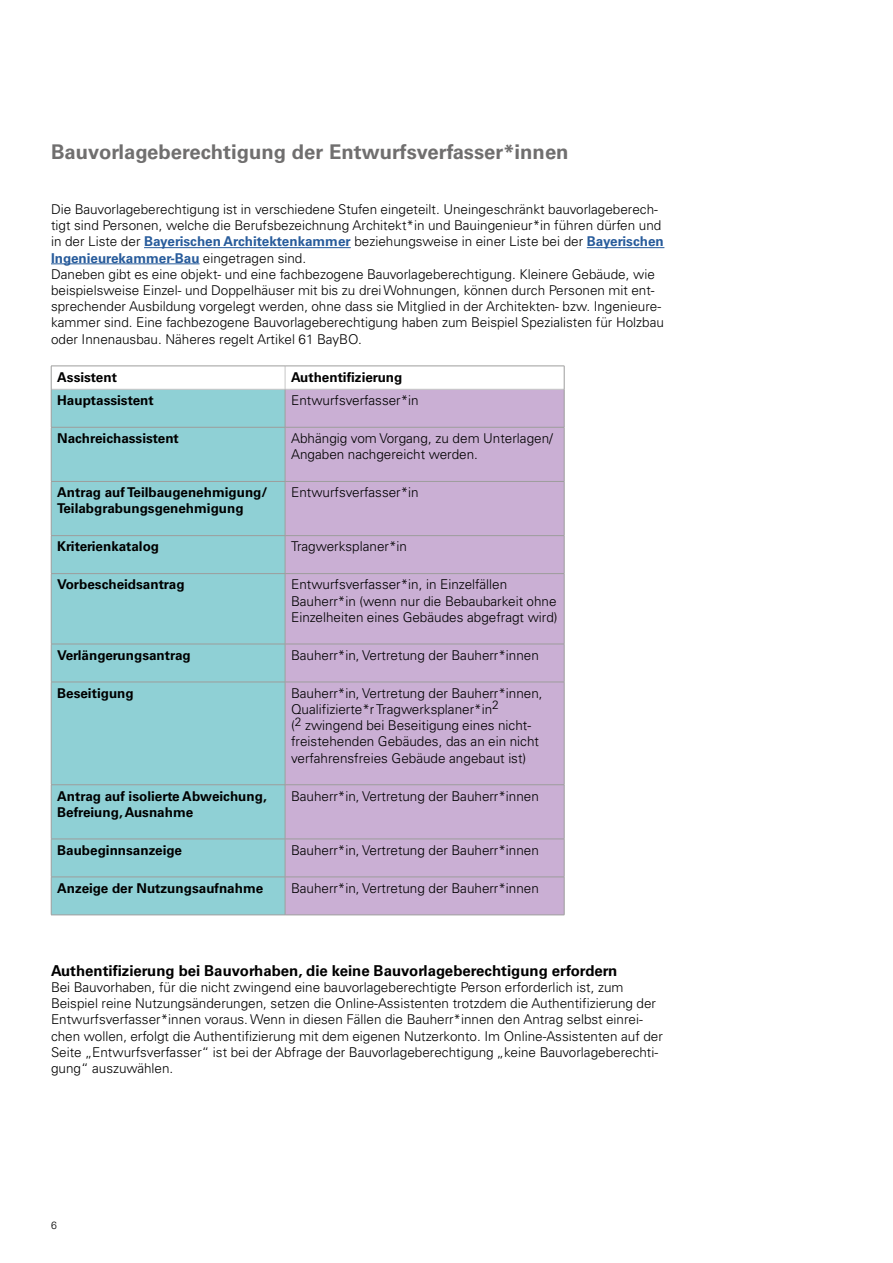
<style>
.page{position:relative;width:893px;height:1263px;background:#fff}
.page>*{position:absolute;margin:0;border:0;box-sizing:border-box;transform-origin:0 0}
.Titel{font:700 20.25px "Univers LT Pro 65";color:#706f6f}
.Zwischentitel{font:700 15px "Univers LT Pro 65";color:#000}
.Fließtext{font:300 13.5px/16.2px "Univers LT Pro 45";color:#000}
.Fließtext-2{font:700 13.5px/16.2px "Univers LT Pro 65";color:#000}
.t1{font:300 10.5px "Univers LT Pro 45";color:#000}
.s1{font-family:"Univers LT Pro 65";font-weight:700;color:#275b9b}
</style>
<div class="page">
<hr style="left:144px;top:247px;width:207px;height:1px;background:#275b9b">
<hr style="left:587px;top:247px;width:77px;height:1px;background:#275b9b">
<hr style="left:51px;top:263px;width:149px;height:1px;background:#275b9b">
<div style="left:52px;top:390px;width:233px;height:525px;background:#8fd0d5"></div>
<div style="left:286px;top:390px;width:278px;height:525px;background:#caafd4"></div>
<svg style="left:285px;top:367px;width:1px;height:22px"></svg>
<hr style="left:51px;top:389px;width:234px;height:1px;background:#c6c6c6">
<hr style="left:285px;top:389px;width:279px;height:1px;background:#c6c6c6">
<hr style="left:51px;top:366px;width:234px;height:1px;background:#9d9d9c">
<svg style="left:51px;top:366px;width:1px;height:23px"></svg>
<hr style="left:285px;top:366px;width:279px;height:1px;background:#9d9d9c">
<svg style="left:564px;top:366px;width:1px;height:23px"></svg>
<hr style="left:51px;top:389px;width:1px;height:38px;background:#9d9d9c">
<hr style="left:285px;top:389px;width:1px;height:38px;background:#9d9d9c">
<hr style="left:564px;top:389px;width:1px;height:38px;background:#9d9d9c">
<hr style="left:51px;top:427px;width:234px;height:1px;background:#9d9d9c">
<hr style="left:51px;top:427px;width:1px;height:54px;background:#9d9d9c">
<hr style="left:285px;top:427px;width:279px;height:1px;background:#9d9d9c">
<hr style="left:285px;top:427px;width:1px;height:54px;background:#9d9d9c">
<hr style="left:564px;top:427px;width:1px;height:54px;background:#9d9d9c">
<hr style="left:51px;top:481px;width:234px;height:1px;background:#9d9d9c">
<hr style="left:51px;top:482px;width:1px;height:53px;background:#9d9d9c">
<hr style="left:285px;top:481px;width:279px;height:1px;background:#9d9d9c">
<hr style="left:285px;top:482px;width:1px;height:53px;background:#9d9d9c">
<hr style="left:564px;top:482px;width:1px;height:53px;background:#9d9d9c">
<hr style="left:51px;top:535px;width:234px;height:1px;background:#9d9d9c">
<hr style="left:51px;top:536px;width:1px;height:37px;background:#9d9d9c">
<hr style="left:285px;top:535px;width:279px;height:1px;background:#9d9d9c">
<hr style="left:285px;top:536px;width:1px;height:37px;background:#9d9d9c">
<hr style="left:564px;top:536px;width:1px;height:37px;background:#9d9d9c">
<hr style="left:51px;top:573px;width:234px;height:1px;background:#9d9d9c">
<hr style="left:51px;top:574px;width:1px;height:70px;background:#9d9d9c">
<hr style="left:285px;top:573px;width:279px;height:1px;background:#9d9d9c">
<hr style="left:285px;top:574px;width:1px;height:70px;background:#9d9d9c">
<hr style="left:564px;top:574px;width:1px;height:70px;background:#9d9d9c">
<hr style="left:51px;top:644px;width:234px;height:1px;background:#9d9d9c">
<hr style="left:51px;top:644px;width:1px;height:38px;background:#9d9d9c">
<hr style="left:285px;top:644px;width:279px;height:1px;background:#9d9d9c">
<hr style="left:285px;top:644px;width:1px;height:38px;background:#9d9d9c">
<hr style="left:564px;top:644px;width:1px;height:38px;background:#9d9d9c">
<hr style="left:51px;top:682px;width:234px;height:1px;background:#9d9d9c">
<hr style="left:51px;top:682px;width:1px;height:102px;background:#9d9d9c">
<hr style="left:285px;top:682px;width:279px;height:1px;background:#9d9d9c">
<hr style="left:285px;top:682px;width:1px;height:102px;background:#9d9d9c">
<hr style="left:564px;top:682px;width:1px;height:102px;background:#9d9d9c">
<hr style="left:51px;top:784px;width:234px;height:1px;background:#9d9d9c">
<hr style="left:51px;top:785px;width:1px;height:54px;background:#9d9d9c">
<hr style="left:285px;top:784px;width:279px;height:1px;background:#9d9d9c">
<hr style="left:285px;top:785px;width:1px;height:54px;background:#9d9d9c">
<hr style="left:564px;top:785px;width:1px;height:54px;background:#9d9d9c">
<hr style="left:51px;top:839px;width:234px;height:1px;background:#9d9d9c">
<hr style="left:51px;top:839px;width:1px;height:38px;background:#9d9d9c">
<hr style="left:285px;top:839px;width:279px;height:1px;background:#9d9d9c">
<hr style="left:285px;top:839px;width:1px;height:38px;background:#9d9d9c">
<hr style="left:564px;top:839px;width:1px;height:38px;background:#9d9d9c">
<hr style="left:51px;top:877px;width:234px;height:1px;background:#9d9d9c">
<hr style="left:51px;top:877px;width:1px;height:38px;background:#9d9d9c">
<hr style="left:285px;top:877px;width:279px;height:1px;background:#9d9d9c">
<hr style="left:285px;top:877px;width:1px;height:38px;background:#9d9d9c">
<hr style="left:564px;top:877px;width:1px;height:38px;background:#9d9d9c">
<hr style="left:51px;top:915px;width:234px;height:1px;background:#9d9d9c">
<hr style="left:285px;top:915px;width:279px;height:1px;background:#9d9d9c">
<p class="Titel" style="left:51px;top:140px;width:519px">Bauvorlageberechtigung der Entwurfsverfasser*innen</p>
<p class="Fließtext" style="left:51px;top:201px;width:614px">Die Bauvorlageberechtigung ist in verschiedene Stufen eingeteilt. Uneingeschränkt bauvorlageberech&shy;tigt sind Personen, welche die Berufsbezeichnung Architekt*in und Bauingenieur*in führen dürfen und in der Liste der <span class="s1">Bayerischen Architektenkammer</span> beziehungsweise in einer Liste bei der <span class="s1">Bayerischen Ingenieurekammer-Bau</span> eingetragen sind.</p>
<p class="Fließtext" style="left:51px;top:266px;width:614px">Daneben gibt es eine objekt- und eine fachbezogene Bauvorlageberechtigung. Kleinere Gebäude, wie beispielsweise Einzel- und Doppelhäuser mit bis zu drei Wohnungen, können durch Personen mit ent&shy;sprechender Ausbildung vorgelegt werden, ohne dass sie Mitglied in der Architekten- bzw. Ingenieure&shy;kammer sind. Eine fachbezogene Bauvorlageberechtigung haben zum Beispiel Spezialisten für Holzbau oder Innenausbau. Näheres regelt Artikel 61 BayBO.</p>
<p class="Fließtext-2" style="left:57px;top:369px;width:61px">Assistent</p>
<p class="Fließtext-2" style="left:291px;top:369px;width:113px">Authentifizierung</p>
<p class="Fließtext-2" style="left:57px;top:392px;width:98px">Hauptassistent</p>
<p class="Fließtext" style="left:291px;top:392px;width:129px">Entwurfsverfasser*in</p>
<p class="Fließtext-2" style="left:57px;top:430px;width:123px">Nachreichassistent</p>
<p class="Fließtext" style="left:291px;top:430px;width:263px">Abhängig vom Vorgang, zu dem Unterlagen/<br>Angaben nachgereicht werden.</p>
<p class="Fließtext-2" style="left:57px;top:484px;width:212px">Antrag auf Teilbaugenehmigung/<br>Teilabgrabungsgenehmigung</p>
<p class="Fließtext" style="left:291px;top:484px;width:129px">Entwurfsverfasser*in</p>
<p class="Fließtext-2" style="left:57px;top:539px;width:103px">Kriterienkatalog</p>
<p class="Fließtext" style="left:291px;top:538px;width:117px">Tragwerksplaner*in</p>
<p class="Fließtext-2" style="left:57px;top:576px;width:129px">Vorbescheidsantrag</p>
<p class="Fließtext" style="left:291px;top:576px;width:268px">Entwurfsverfasser*in, in Einzelfällen<br>Bauherr*in (wenn nur die Bebaubarkeit ohne<br>Einzelheiten eines Gebäudes abgefragt wird)</p>
<p class="Fließtext-2" style="left:57px;top:647px;width:135px">Verlängerungsantrag</p>
<p class="Fließtext" style="left:291px;top:647px;width:249px">Bauherr*in, Vertretung der Bauherr*innen</p>
<p class="Fließtext-2" style="left:57px;top:685px;width:78px">Beseitigung</p>
<p class="Fließtext" style="left:291px;top:685px;width:253px">Bauherr*in, Vertretung der Bauherr*innen,<br>Qualifizierte*r Tragwerksplaner*in<sup>2</sup></p>
<p class="Fließtext" style="left:291px;top:717px;width:249px">(<sup>2</sup> zwingend bei Beseitigung eines nicht&shy;freistehenden Gebäudes, das an ein nicht verfahrensfreies Gebäude angebaut ist)</p>
<p class="Fließtext-2" style="left:57px;top:788px;width:211px">Antrag auf isolierte Abweichung,<br>Befreiung, Ausnahme</p>
<p class="Fließtext" style="left:291px;top:788px;width:249px">Bauherr*in, Vertretung der Bauherr*innen</p>
<p class="Fließtext-2" style="left:57px;top:842px;width:126px">Baubeginnsanzeige</p>
<p class="Fließtext" style="left:291px;top:842px;width:249px">Bauherr*in, Vertretung der Bauherr*innen</p>
<p class="Fließtext-2" style="left:57px;top:880px;width:208px">Anzeige der Nutzungsaufnahme</p>
<p class="Fließtext" style="left:291px;top:880px;width:249px">Bauherr*in, Vertretung der Bauherr*innen</p>
<p class="Zwischentitel" style="left:51px;top:961px;width:568px">Authentifizierung bei Bauvorhaben, die keine Bauvorlageberechtigung erfordern</p>
<p class="Fließtext" style="left:51px;top:979px;width:613px">Bei Bauvorhaben, für die nicht zwingend eine bauvorlageberechtigte Person erforderlich ist, zum Beispiel reine Nutzungsänderungen, setzen die Online-Assistenten trotzdem die Authentifizierung der Entwurfsverfasser*innen voraus. Wenn in diesen Fällen die Bauherr*innen den Antrag selbst einrei&shy;chen wollen, erfolgt die Authentifizierung mit dem eigenen Nutzerkonto. Im Online-Assistenten auf der Seite „Entwurfsverfasser“ ist bei der Abfrage der Bauvorlageberechtigung „keine Bauvorlageberechti&shy;gung“ auszuwählen.</p>
<p class="t1" style="left:51px;top:1218px;width:7px">6</p>
</div>
